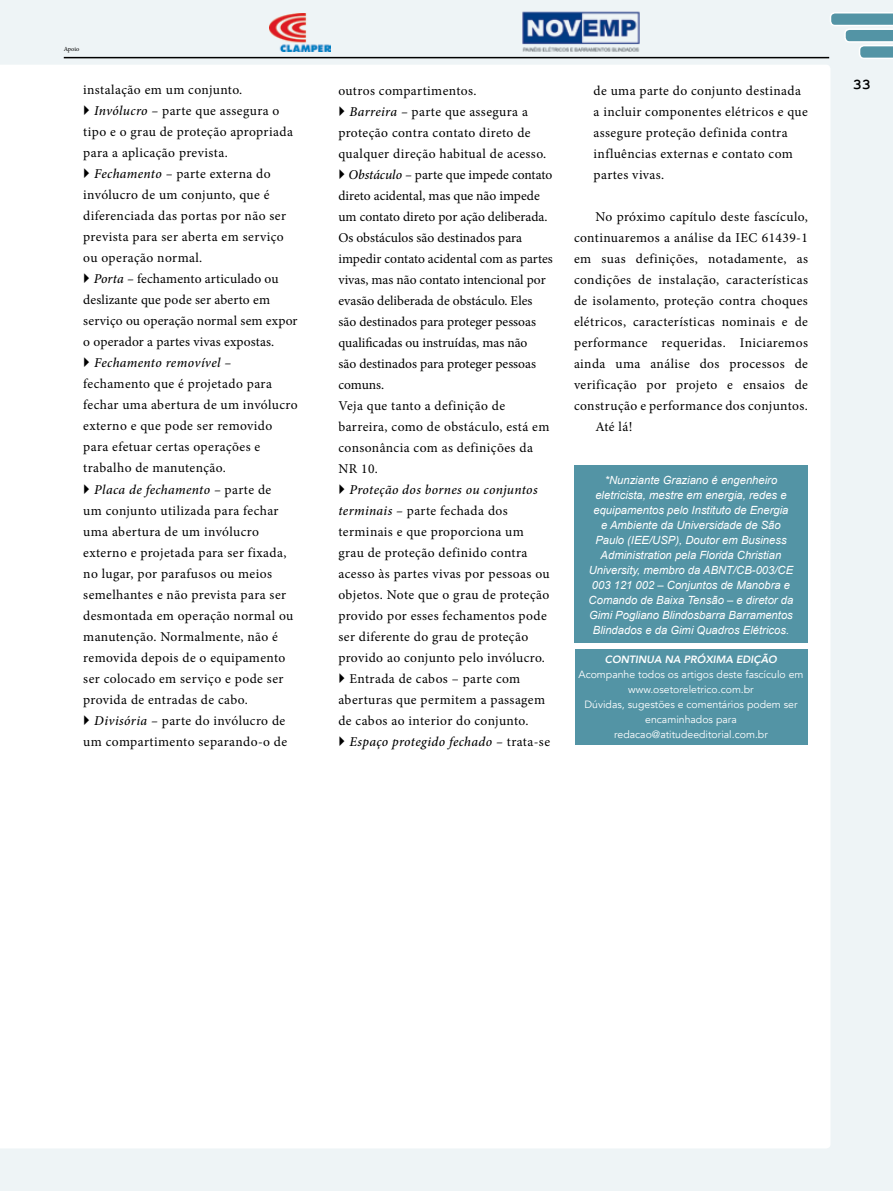
<style>
.page{position:relative;width:893px;height:1191px;background:#eef4f6}
.page>*{position:absolute;margin:0;border:0;box-sizing:border-box;transform-origin:0 0}
.t1{font:700 15px "Courier New";color:#000}
.t2{font:13.5px/21px "Minion Pro";letter-spacing:.025em;color:#000}
.t3{font:13.5px "Minion Pro";color:#000}
.t4{font:italic 500 13.5px "Minion Pro";letter-spacing:.025em;color:#000}
.t5{font:13.5px "Minion Pro";letter-spacing:-.005em;color:#000}
.t6{font:italic 11.25px/15px "Arial";color:#fff;text-align:center}
.t7{font:10.5px/15px "Avenir";color:#fff;text-align:center}
.t8{font:italic 800 10.5px "Avenir";color:#fff}
.t9{font:6.3px "Minion Pro";letter-spacing:-.005em;color:#000}
.s1{font-weight:500;font-style:italic}
.s2{font-weight:400;font-style:normal}
</style>
<div class="page">
<img style="left:269px;top:13px;width:61px;height:39px">
<img style="left:522px;top:11px;width:118px;height:41px">
<div style="left:0;top:65px;width:830px;height:1083px;background:#fff"></div>
<hr style="left:64px;top:57px;width:765px;height:1px;background:#000">
<svg style="left:830px;top:12px;width:63px;height:47px"></svg>
<div style="left:575px;top:649px;width:232px;height:96px;background:#5394a5"></div>
<div style="left:574px;top:465px;width:234px;height:178px;background:#5394a5"></div>
<svg style="left:84px;top:105px;width:5px;height:10px"></svg>
<svg style="left:84px;top:168px;width:5px;height:10px"></svg>
<svg style="left:84px;top:273px;width:5px;height:10px"></svg>
<svg style="left:84px;top:357px;width:5px;height:10px"></svg>
<svg style="left:84px;top:483px;width:5px;height:10px"></svg>
<svg style="left:84px;top:714px;width:5px;height:10px"></svg>
<svg style="left:340px;top:106px;width:4px;height:10px"></svg>
<svg style="left:340px;top:169px;width:4px;height:10px"></svg>
<svg style="left:340px;top:484px;width:4px;height:10px"></svg>
<svg style="left:340px;top:673px;width:4px;height:10px"></svg>
<svg style="left:340px;top:736px;width:4px;height:10px"></svg>
<p class="t9" style="left:64px;top:45px;width:17px">Apoio</p>
<p class="t2" style="left:83px;top:79px;width:161px">instalação em um conjunto.</p>
<p class="t2" style="left:94px;top:100px;width:187px"><span class="s1">Invólucro –</span> parte que assegura o</p>
<p class="t2" style="left:83px;top:121px;width:211px">tipo e o grau de proteção apropriada</p>
<p class="t2" style="left:83px;top:142px;width:146px">para a aplicação prevista.</p>
<p class="t2" style="left:94px;top:163px;width:178px"><span class="s1">Fechamento –</span> parte externa do</p>
<p class="t2" style="left:83px;top:184px;width:188px">invólucro de um conjunto, que é</p>
<p class="t2" style="left:83px;top:205px;width:204px">diferenciada das portas por não ser</p>
<p class="t2" style="left:83px;top:227px;width:202px">prevista para ser aberta em serviço</p>
<p class="t2" style="left:83px;top:248px;width:121px">ou operação normal.</p>
<p class="t2" style="left:94px;top:269px;width:186px"><span class="s1">Porta –</span> fechamento articulado ou</p>
<p class="t2" style="left:83px;top:290px;width:188px">deslizante que pode ser aberto em</p>
<p class="t2" style="left:83px;top:311px;width:216px">serviço ou operação normal sem expor</p>
<p class="t2" style="left:83px;top:332px;width:193px">o operador a partes vivas expostas.</p>
<p class="t4" style="left:94px;top:354px;width:138px">Fechamento removível –</p>
<p class="t2" style="left:83px;top:374px;width:190px">fechamento que é projetado para</p>
<p class="t2" style="left:83px;top:395px;width:216px">fechar uma abertura de um invólucro</p>
<p class="t2" style="left:83px;top:416px;width:191px">externo e que pode ser removido</p>
<p class="t2" style="left:83px;top:437px;width:178px">para efetuar certas operações e</p>
<p class="t2" style="left:83px;top:458px;width:144px">trabalho de manutenção.</p>
<p class="t4" style="left:94px;top:480px;width:178px">Placa de fechamento – <span class="s2">parte de</span></p>
<p class="t2" style="left:83px;top:500px;width:197px">um conjunto utilizada para fechar</p>
<p class="t2" style="left:83px;top:521px;width:177px">uma abertura de um invólucro</p>
<p class="t2" style="left:83px;top:542px;width:205px">externo e projetada para ser fixada,</p>
<p class="t2" style="left:83px;top:563px;width:190px">no lugar, por parafusos ou meios</p>
<p class="t2" style="left:83px;top:584px;width:204px">semelhantes e não prevista para ser</p>
<p class="t2" style="left:83px;top:605px;width:212px">desmontada em operação normal ou</p>
<p class="t2" style="left:83px;top:626px;width:196px">manutenção. Normalmente, não é</p>
<p class="t2" style="left:83px;top:647px;width:204px">removida depois de o equipamento</p>
<p class="t2" style="left:83px;top:668px;width:202px">ser colocado em serviço e pode ser</p>
<p class="t2" style="left:83px;top:689px;width:166px">provida de entradas de cabo.</p>
<p class="t2" style="left:94px;top:710px;width:192px"><span class="s1">Divisória –</span> parte do invólucro de</p>
<p class="t2" style="left:83px;top:731px;width:205px">um compartimento separando-o de</p>
<p class="t2" style="left:338px;top:80px;width:140px">outros compartimentos.</p>
<p class="t2" style="left:349px;top:101px;width:180px"><span class="s1">Barreira –</span> parte que assegura a</p>
<p class="t2" style="left:338px;top:122px;width:194px">proteção contra contato direto de</p>
<p class="t2" style="left:338px;top:143px;width:209px">qualquer direção habitual de acesso.</p>
<p class="t3" style="left:349px;top:165px;width:205px"><span class="s1">Obstáculo –</span> parte que impede contato</p>
<p class="t3" style="left:338px;top:186px;width:203px">direto acidental, mas que não impede</p>
<p class="t3" style="left:338px;top:207px;width:211px">um contato direto por ação deliberada.</p>
<p class="t3" style="left:338px;top:229px;width:185px">Os obstáculos são destinados para</p>
<p class="t3" style="left:338px;top:250px;width:216px">impedir contato acidental com as partes</p>
<p class="t5" style="left:338px;top:271px;width:209px">vivas, mas não contato intencional por</p>
<p class="t3" style="left:338px;top:292px;width:196px">evasão deliberada de obstáculo. Eles</p>
<p class="t3" style="left:338px;top:313px;width:199px">são destinados para proteger pessoas</p>
<p class="t3" style="left:338px;top:334px;width:191px">qualificadas ou instruídas, mas não</p>
<p class="t3" style="left:338px;top:355px;width:199px">são destinados para proteger pessoas</p>
<p class="t2" style="left:338px;top:374px;width:47px">comuns.</p>
<p class="t2" style="left:338px;top:395px;width:168px">Veja que tanto a definição de</p>
<p class="t2" style="left:338px;top:416px;width:212px">barreira, como de obstáculo, está em</p>
<p class="t2" style="left:338px;top:437px;width:196px">consonância com as definições da</p>
<p class="t2" style="left:338px;top:458px;width:41px">NR 10.</p>
<p class="t4" style="left:349px;top:480px;width:190px">Proteção dos bornes ou conjuntos</p>
<p class="t2" style="left:338px;top:500px;width:171px"><span class="s1">terminais –</span> parte fechada dos</p>
<p class="t2" style="left:338px;top:521px;width:187px">terminais e que proporciona um</p>
<p class="t2" style="left:338px;top:542px;width:191px">grau de proteção definido contra</p>
<p class="t2" style="left:338px;top:563px;width:213px">acesso às partes vivas por pessoas ou</p>
<p class="t2" style="left:338px;top:584px;width:213px">objetos. Note que o grau de proteção</p>
<p class="t2" style="left:338px;top:605px;width:210px">provido por esses fechamentos pode</p>
<p class="t2" style="left:338px;top:626px;width:191px">ser diferente do grau de proteção</p>
<p class="t2" style="left:338px;top:647px;width:208px">provido ao conjunto pelo invólucro.</p>
<p class="t2" style="left:349px;top:668px;width:172px">Entrada de cabos – parte com</p>
<p class="t2" style="left:338px;top:689px;width:208px">aberturas que permitem a passagem</p>
<p class="t2" style="left:338px;top:710px;width:192px">de cabos ao interior do conjunto.</p>
<p class="t4" style="left:349px;top:732px;width:202px">Espaço protegido fechado – <span class="s2">trata-se</span></p>
<p class="t2" style="left:594px;top:80px;width:216px">de uma parte do conjunto destinada a incluir componentes elétricos e que assegure proteção definida contra influências externas e contato com partes vivas.</p>
<p class="t2" style="left:595px;top:206px;width:214px">No próximo capítulo deste fascículo,</p>
<p class="t2" style="left:574px;top:227px;width:235px">continuaremos a análise da IEC 61439-1</p>
<p class="t2" style="left:574px;top:248px;width:235px">em suas definições, notadamente, as</p>
<p class="t2" style="left:574px;top:269px;width:235px">condições de instalação, características</p>
<p class="t2" style="left:574px;top:290px;width:235px">de isolamento, proteção contra choques</p>
<p class="t2" style="left:574px;top:311px;width:235px">elétricos, características nominais e de</p>
<p class="t2" style="left:574px;top:332px;width:235px">performance requeridas. Iniciaremos</p>
<p class="t2" style="left:574px;top:353px;width:235px">ainda uma análise dos processos de</p>
<p class="t2" style="left:574px;top:374px;width:235px">verificação por projeto e ensaios de</p>
<p class="t2" style="left:574px;top:395px;width:235px">construção e performance dos conjuntos.</p>
<p class="t2" style="left:595px;top:416px;width:39px">Até lá!</p>
<p class="t6" style="left:589px;top:472px;width:206px">*Nunziante Graziano é engenheiro eletricista, mestre em energia, redes e equipamentos pelo Instituto de Energia<br>e Ambiente da Universidade de São Paulo (IEE/USP), Doutor em Business Administration pela Florida Christian University, membro da ABNT/CB-003/CE 003 121 002 – Conjuntos de Manobra e Comando de Baixa Tensão – e diretor da Gimi Pogliano Blindosbarra Barramentos Blindados e da Gimi Quadros Elétricos.</p>
<p class="t8" style="left:605px;top:653px;width:174px">CONTINUA NA PRÓXIMA EDIÇÃO</p>
<p class="t7" style="left:578px;top:667px;width:227px">Acompanhe todos os artigos deste fascículo em www.osetoreletrico.com.br<br>Dúvidas, sugestões e comentários podem ser encaminhados para redacao@atitudeeditorial.com.br</p>
<p class="t1" style="left:853px;top:75px;width:19px">33</p>
</div>
